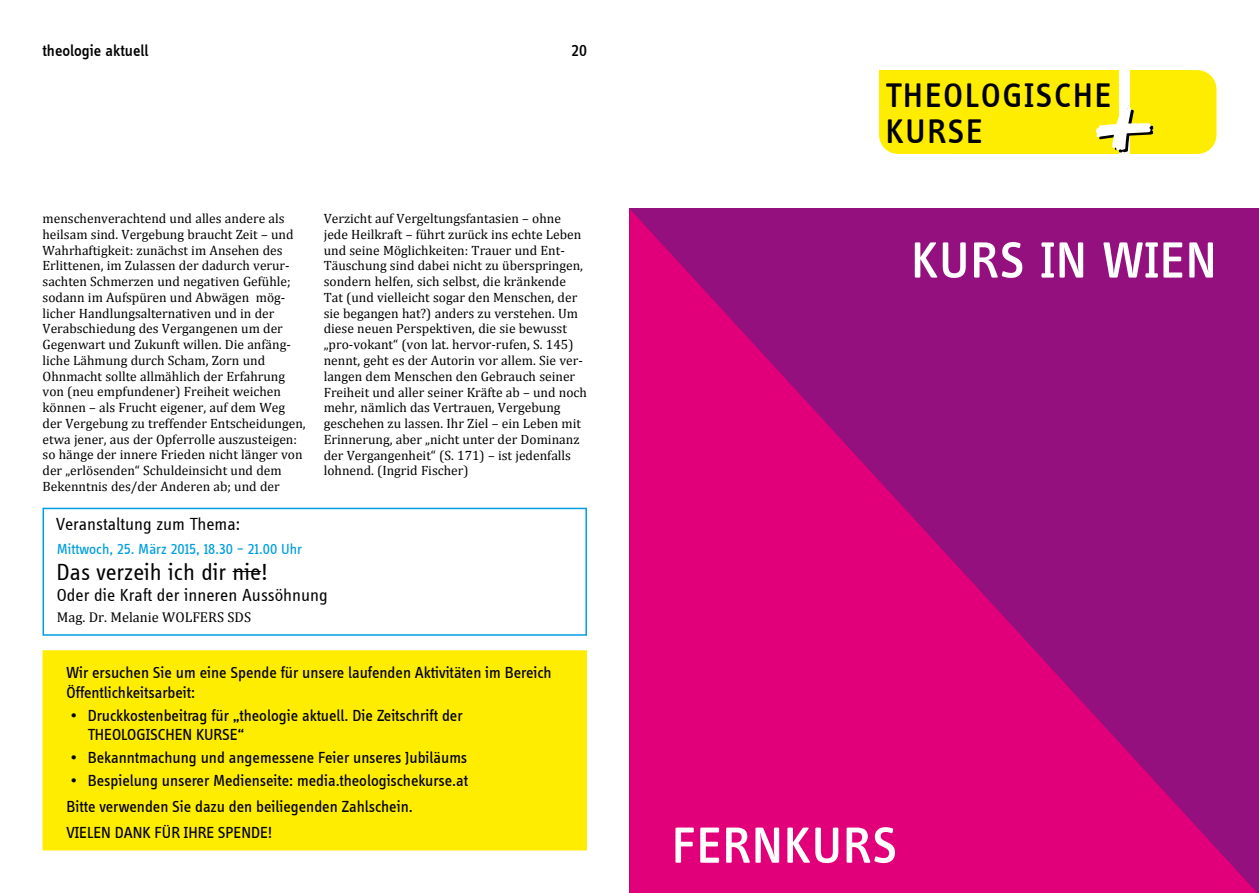
<style>
.page{position:relative;width:1259px;height:893px;background:#fff}
.page>*{position:absolute;margin:0;border:0;box-sizing:border-box;transform-origin:0 0}
.t1{font:500 52.5px "Info Disp";letter-spacing:.025em;color:#fff}
.t2{font:500 35.25px/35.1px "Info Disp";letter-spacing:.06em;color:#000}
.t3{font:24px "Info Disp";color:#000}
.t4{font:18px "Info Disp";color:#000}
.t5{font:16.5px/19.8px "Info Disp";color:#000}
.t6{font:500 16.5px "Info Disp";color:#000}
.t7{font:15px "Info Disp";color:#009ee0}
.t8{font:14.25px "Cambria";color:#000}
.t9{font:13.5px/15.8px "Cambria";color:#000}
</style>
<div class="page">
<svg style="left:629px;top:209px;width:628px;height:684px;background:#ba087b"></svg>
<div style="left:879px;top:70px;width:238px;height:84px;background:#ffed00;border-radius:19px"></div>
<div style="left:1130px;top:70px;width:86px;height:84px;background:#ffed00;border-radius:19px"></div>
<div style="left:1130px;top:70px;width:61px;height:84px;background:#ffed00"></div>
<svg style="left:1095px;top:106px;width:58px;height:47px"></svg>
<div style="left:43px;top:508px;width:544px;height:128px;border:2px solid #009ee0"></div>
<svg style="left:233px;top:571px;width:28px;height:1px"></svg>
<div style="left:43px;top:650px;width:544px;height:200px;background:#ffed00;border:2px solid #ffed00"></div>
<p class="t6" style="left:43px;top:41px;width:107px">theologie aktuell</p>
<p class="t6" style="left:571px;top:41px;width:17px">20</p>
<p class="t9" style="left:43px;top:211px;width:265px">menschenverachtend und alles andere als heilsam sind. Vergebung braucht Zeit – und Wahrhaftigkeit: zunächst im Ansehen des Erlittenen, im Zulassen der dadurch verur&shy;sachten Schmerzen und negativen Gefühle; sodann im Aufspüren und Abwägen mög&shy;licher Handlungsalternativen und in der Verabschiedung des Vergangenen um der Gegenwart und Zukunft willen. Die anfäng&shy;liche Lähmung durch Scham, Zorn und Ohnmacht sollte allmählich der Erfahrung von (neu empfundener) Freiheit weichen können – als Frucht eigener, auf dem Weg der Vergebung zu treffender Entscheidungen, etwa jener, aus der Opferrolle auszusteigen: so hänge der innere Frieden nicht länger von der „erlösenden“ Schuldeinsicht und dem Bekenntnis des/der Anderen ab; und der</p>
<p class="t9" style="left:324px;top:211px;width:265px">Verzicht auf Vergeltungsfantasien – ohne jede Heilkraft – führt zurück ins echte Leben und seine Möglichkeiten: Trauer und Ent-Täuschung sind dabei nicht zu überspringen, sondern helfen, sich selbst, die kränkende Tat (und vielleicht sogar den Menschen, der sie begangen hat?) anders zu verstehen. Um diese neuen Perspektiven, die sie bewusst „pro-vokant“ (von lat. hervor-rufen, S. 145) nennt, geht es der Autorin vor allem. Sie ver&shy;langen dem Menschen den Gebrauch seiner Freiheit und aller seiner Kräfte ab – und noch mehr, nämlich das Vertrauen, Vergebung geschehen zu lassen. Ihr Ziel – ein Leben mit Erinnerung, aber „nicht unter der Dominanz der Vergangenheit“ (S. 171) – ist jedenfalls lohnend. (Ingrid Fischer)</p>
<h3 class="t4" style="left:56px;top:514px;width:186px">Veranstaltung zum Thema:</h3>
<p class="t7" style="left:57px;top:540px;width:247px">Mittwoch, 25. März 2015, 18.30 – 21.00 Uhr</p>
<h3 class="t3" style="left:57px;top:559px;width:213px">Das verzeih ich dir nie!</h3>
<h3 class="t4" style="left:57px;top:585px;width:272px">Oder die Kraft der inneren Aussöhnung</h3>
<p class="t8" style="left:57px;top:608px;width:196px">Mag. Dr. Melanie WOLFERS SDS</p>
<p class="t5" style="left:67px;top:662px;width:486px">Wir ersuchen Sie um eine Spende für unsere laufenden Aktivitäten im Bereich<br>Öffentlichkeitsarbeit:</p>
<p class="t5" style="left:88px;top:705px;width:376px;text-indent:-17px">• Druckkostenbeitrag für „theologie aktuell. Die Zeitschrift der<br>THEOLOGISCHEN KURSE“</p>
<p class="t5" style="left:71px;top:747px;width:398px">• Bekanntmachung und angemessene Feier unseres Jubiläums</p>
<p class="t5" style="left:67px;top:767px;width:403px;line-height:25.8px">• Bespielung unserer Medienseite: media.theologischekurse.at<br>Bitte verwenden Sie dazu den beiliegenden Zahlschein.<br>VIELEN DANK FÜR IHRE SPENDE!</p>
<h2 class="t2" style="left:886px;top:78px;width:227px">THEOLOGISCHE<br>KURSE</h2>
<h1 class="t1" style="left:911px;top:231px;width:307px">KURS IN WIEN</h1>
<h1 class="t1" style="left:672px;top:816px;width:227px">FERNKURS</h1>
</div>
